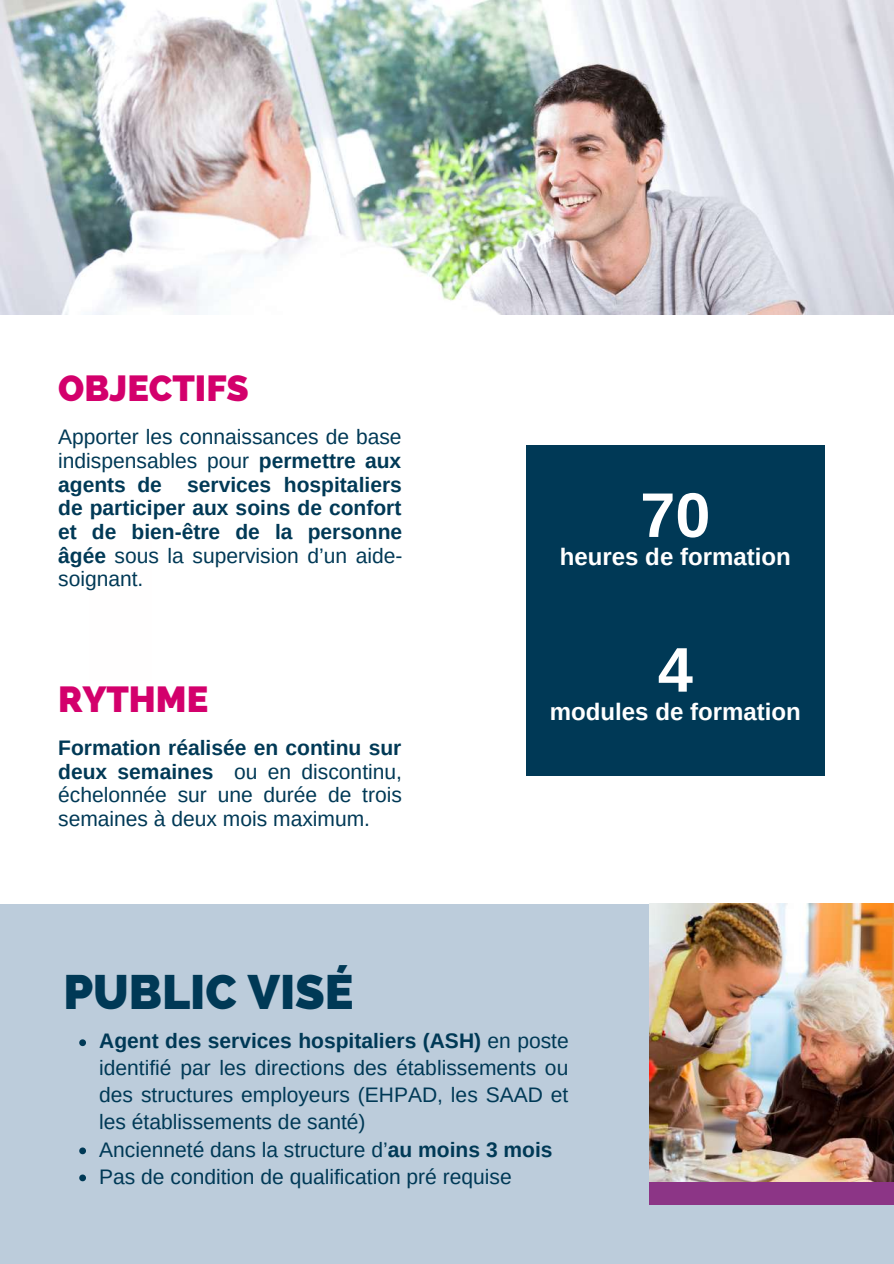
<style>
.page{position:relative;width:894px;height:1264px;background:#fff}
.page>*{position:absolute;margin:0;border:0;box-sizing:border-box;transform-origin:0 0}
.t1{font:700 63px "Arimo";color:#fff}
.t2{font:800 48px "Raleway";color:#003956}
.t3{font:800 36px "Raleway";color:#d3006c}
.t4{font:700 24px "Arimo";color:#fff}
.t5{font:21px/27px "Arimo";color:#003956}
.t6{font:700 21px/23.7px "Arimo";color:#003956;text-align:justify}
.s1{font-weight:400}
.s2{font-weight:700}
</style>
<div class="page">
<div style="left:0;top:903px;width:893px;height:360px;background:#bcccdb"></div>
<img style="left:649px;top:903px;width:244px;height:279px">
<img style="left:0;top:0;width:893px;height:314px">
<div style="left:649px;top:1182px;width:244px;height:22px;background:#8c3586"></div>
<div style="left:526px;top:446px;width:298px;height:329px;background:#003956"></div>
<svg style="left:79px;top:1039px;width:7px;height:7px"></svg>
<svg style="left:79px;top:1147px;width:7px;height:7px"></svg>
<svg style="left:79px;top:1174px;width:7px;height:7px"></svg>
<h3 class="t3" style="left:58px;top:367px;width:192px">OBJECTIFS</h3>
<p class="t6" style="left:58px;top:425px;width:345px"><span class="s1">Apporter les connaissances de base indispensables pour</span> permettre aux agents de services hospitaliers de participer aux soins de confort et de bien-être de la personne âgée <span class="s1">sous la supervision d’un aide&shy;soignant.</span></p>
<h3 class="t3" style="left:58px;top:678px;width:151px">RYTHME</h3>
<p class="t5" style="left:58px;top:735px;width:345px;line-height:23.7px;text-align:justify"><span class="s2">Formation réalisée en continu sur deux semaines</span> ou en discontinu, échelonnée sur une durée de trois semaines à deux mois maximum.</p>
<h1 class="t1" style="left:640px;top:480px;width:72px">70</h1>
<p class="t4" style="left:559px;top:543px;width:232px">heures de formation</p>
<h1 class="t1" style="left:657px;top:634px;width:37px">4</h1>
<p class="t4" style="left:549px;top:697px;width:252px">modules de formation</p>
<h2 class="t2" style="left:63px;top:963px;width:291px">PUBLIC VISÉ</h2>
<p class="t5" style="left:99px;top:1027px;width:471px"><span class="s2">Agent des services hospitaliers (ASH)</span> en poste identifié par les directions des établissements ou des structures employeurs (EHPAD, les SAAD et les établissements de santé)<br>Ancienneté dans la structure d’<span class="s2">au moins 3 mois </span>Pas de condition de qualification pré requise</p>
</div>
